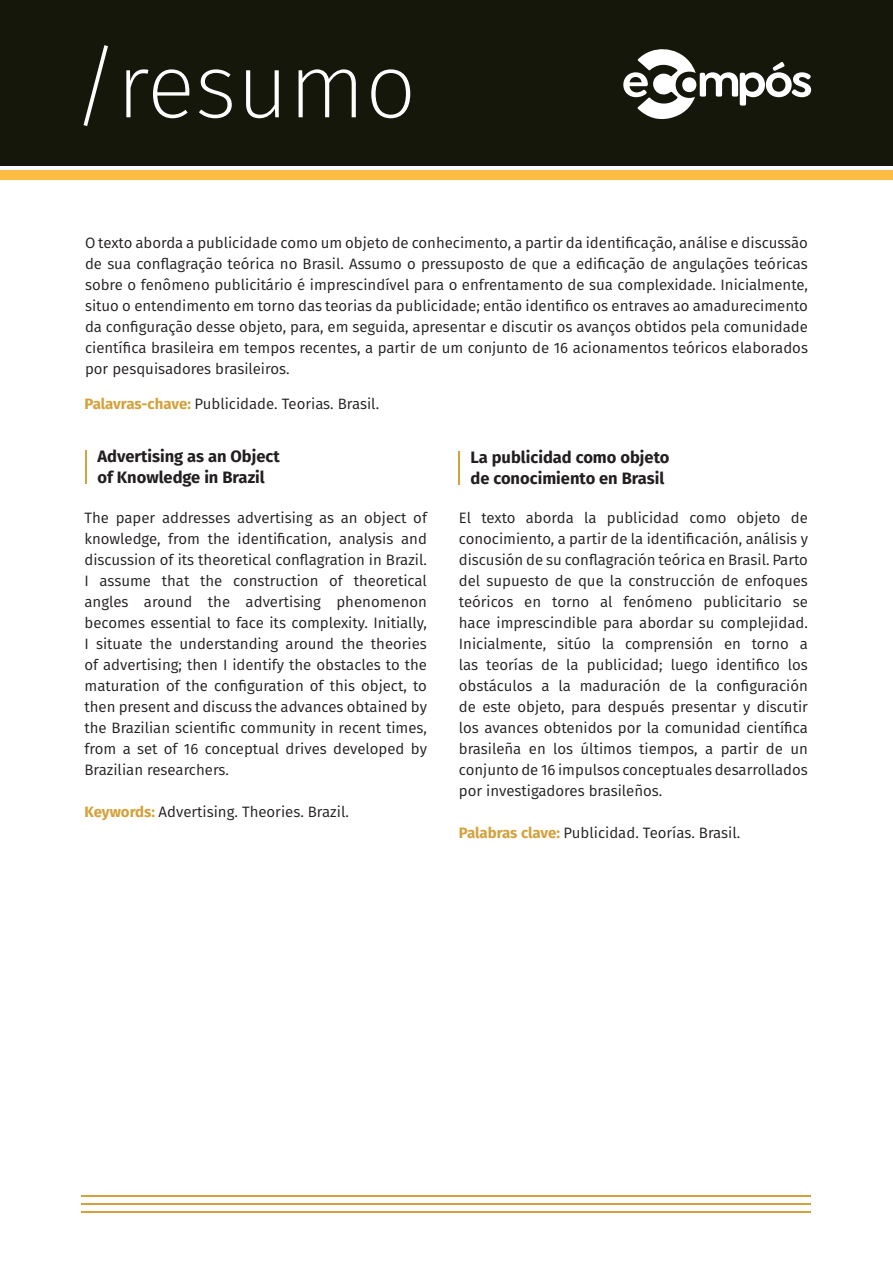
<style>
.page{position:relative;width:893px;height:1263px;background:#fff}
.page>*{position:absolute;margin:0;border:0;box-sizing:border-box;transform-origin:0 0}
.t1{font:200 90px "Fira Sans";color:#fff}
.t2{font:700 16.5px/21px "Fira Sans";color:#231f20}
.t3{font:15px/21px "Fira Sans";color:#231f20;text-align:justify}
.s1{font-weight:700;color:#d4a13b}
</style>
<div class="page">
<div style="left:0;top:0;width:893px;height:166px;background:#16170b"></div>
<div style="left:0;top:170px;width:893px;height:10px;background:#fdbd44"></div>
<hr style="left:82px;top:1211px;width:729px;height:2px;background:#d4a13b">
<hr style="left:82px;top:1195px;width:729px;height:2px;background:#d4a13b">
<hr style="left:82px;top:1203px;width:729px;height:2px;background:#d4a13b">
<svg style="left:623px;top:49px;width:188px;height:70px"></svg>
<hr style="left:85px;top:450px;width:1px;height:33px;background:#d4a13b">
<hr style="left:459px;top:451px;width:1px;height:34px;background:#d4a13b">
<h1 class="t1" style="left:72px;top:23px;width:345px">/resumo</h1>
<p class="t3" style="left:85px;top:232px;width:724px">O texto aborda a publicidade como um objeto de conhecimento, a partir da identificação, análise e discussão de sua conflagração teórica no Brasil. Assumo o pressuposto de que a edificação de angulações teóricas sobre o fenômeno publicitário é imprescindível para o enfrentamento de sua complexidade. Inicialmente, situo o entendimento em torno das teorias da publicidade; então identifico os entraves ao amadurecimento da configuração desse objeto, para, em seguida, apresentar e discutir os avanços obtidos pela comunidade científica brasileira em tempos recentes, a partir de um conjunto de 16 acionamentos teóricos elaborados por pesquisadores brasileiros.</p>
<p class="t3" style="left:85px;top:393px;width:296px"><span class="s1">Palavras-chave:</span> Publicidade. Teorias. Brasil.</p>
<p class="t2" style="left:97px;top:444px;width:184px">Advertising as an Object of Knowledge in Brazil</p>
<p class="t3" style="left:85px;top:507px;width:344px">The paper addresses advertising as an object of knowledge, from the identification, analysis and discussion of its theoretical conflagration in Brazil.<br>I assume that the construction of theoretical angles around the advertising phenomenon becomes essential to face its complexity. Initially, I situate the understanding around the theories of advertising; then I identify the obstacles to the maturation of the configuration of this object, to then present and discuss the advances obtained by the Brazilian scientific community in recent times, from a set of 16 conceptual drives developed by Brazilian researchers.</p>
<p class="t3" style="left:85px;top:801px;width:266px"><span class="s1">Keywords:</span> Advertising. Theories. Brazil.</p>
<p class="t2" style="left:470px;top:446px;width:200px">La publicidad como objeto de conocimiento en Brasil</p>
<p class="t3" style="left:459px;top:507px;width:351px">El texto aborda la publicidad como objeto de conocimiento, a partir de la identificación, análisis y discusión de su conflagración teórica en Brasil. Parto del supuesto de que la construcción de enfoques teóricos en torno al fenómeno publicitario se hace imprescindible para abordar su complejidad.<br>Inicialmente, sitúo la comprensión en torno a las teorías de la publicidad; luego identifico los obstáculos a la maduración de la configuración de este objeto, para después presentar y discutir los avances obtenidos por la comunidad científica brasileña en los últimos tiempos, a partir de un conjunto de 16 impulsos conceptuales desarrollados por investigadores brasileños.</p>
<p class="t3" style="left:459px;top:822px;width:283px"><span class="s1">Palabras clave:</span> Publicidad. Teorías. Brasil.</p>
</div>
